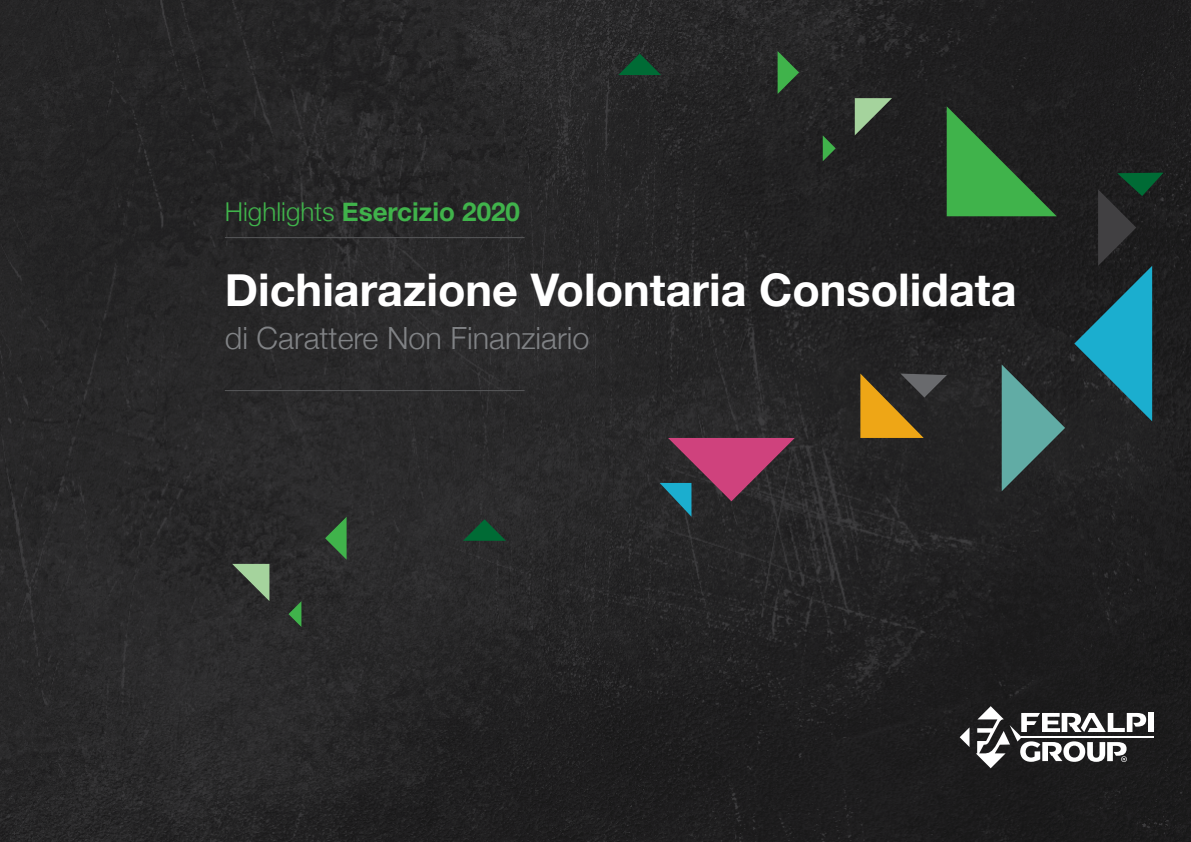
<style>
.page{position:relative;width:1191px;height:842px;background:#fff}
.page>*{position:absolute;margin:0;border:0;box-sizing:border-box;transform-origin:0 0}
.Titolo_X_X__-2019{font:700 45px "Helvetica Neue";color:#fff}
.Titolo_X_X__-2019-2{font:300 30.6px "Helvetica Neue";color:#808285}
.Titolo_X_X__-2019-3{font:700 26px "Helvetica Neue";color:#40b34b}
.s1{font-weight:300}
</style>
<div class="page">
<img style="left:0;top:0;width:1191px;height:842px">
<svg style="left:959px;top:727px;width:10px;height:20px"></svg>
<hr style="left:1020px;top:736px;width:133px;height:2px;background:#fff">
<div style="left:1148px;top:713px;width:5px;height:19px;background:#fff"></div>
<svg style="left:975px;top:706px;width:171px;height:62px"></svg>
<svg style="left:946px;top:106px;width:110px;height:110px;background:#2f6835"></svg>
<svg style="left:1001px;top:364px;width:64px;height:127px;background:#416562"></svg>
<svg style="left:854px;top:98px;width:38px;height:37px"></svg>
<svg style="left:822px;top:135px;width:13px;height:26px"></svg>
<svg style="left:777px;top:51px;width:22px;height:43px"></svg>
<svg style="left:618px;top:54px;width:43px;height:21px"></svg>
<svg style="left:232px;top:564px;width:37px;height:37px"></svg>
<svg style="left:288px;top:601px;width:13px;height:26px"></svg>
<svg style="left:325px;top:517px;width:21px;height:43px"></svg>
<svg style="left:463px;top:519px;width:43px;height:22px"></svg>
<svg style="left:860px;top:374px;width:87px;height:64px;background:#745a26"></svg>
<svg style="left:659px;top:438px;width:136px;height:79px;background:#663851"></svg>
<svg style="left:1074px;top:173px;width:89px;height:248px;background:#1f4a52"></svg>
<hr style="left:225px;top:390px;width:299px;height:1px;background:#58595b">
<hr style="left:225px;top:237px;width:299px;height:1px;background:#58595b">
<p class="Titolo_X_X__-2019-3" style="left:225px;top:192px;width:297px"><span class="s1">Highlights</span> Esercizio 2020</p>
<p class="Titolo_X_X__-2019" style="left:225px;top:255px;width:793px">Dichiarazione Volontaria Consolidata</p>
<p class="Titolo_X_X__-2019-2" style="left:225px;top:314px;width:366px">di Carattere Non Finanziario</p>
</div>
